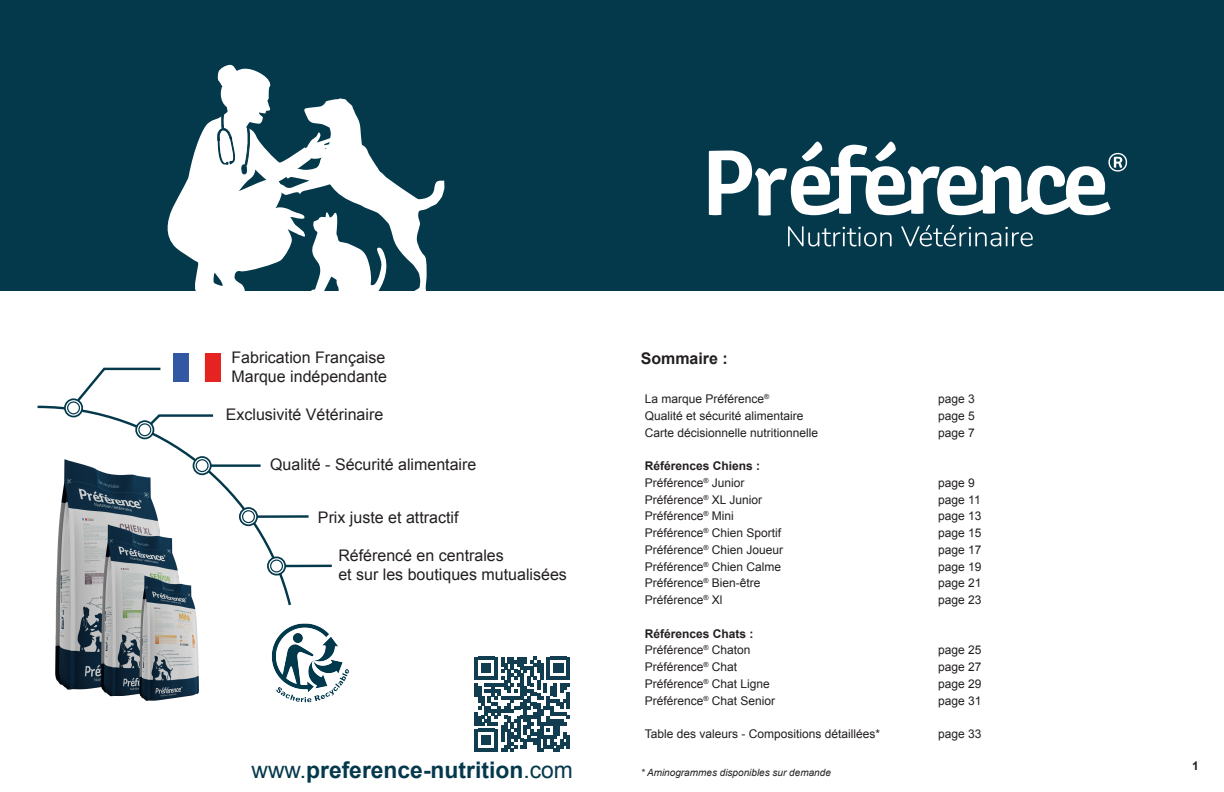
<style>
.page{position:relative;width:1224px;height:792px;background:#fff}
.page>*{position:absolute;margin:0;border:0;box-sizing:border-box;transform-origin:0 0}
.t1{font:700 22.9px "Arial";color:#04394c}
.t2{font:16px/19.2px "Arial";color:#231f20}
.t3{font:700 16px "Arial";color:#231f20}
.t4{font:12px "Arial";color:#231f20}
.t5{font:700 12px "Arial";color:#231f20}
.t6{font:italic 10px "Arial";color:#231f20}
.s1{font-weight:400}
</style>
<div class="page">
<div style="left:0;top:0;width:1224px;height:291px;background:#04394c"></div>
<svg style="left:788px;top:226px;width:104px;height:20px"></svg>
<svg style="left:901px;top:225px;width:132px;height:21px"></svg>
<svg style="left:709px;top:141px;width:418px;height:75px"></svg>
<svg style="left:167px;top:65px;width:104px;height:226px;fill:#fff"></svg>
<svg style="left:217px;top:113px;width:18px;height:52px"></svg>
<svg style="left:241px;top:124px;width:9px;height:51px"></svg>
<svg style="left:271px;top:98px;width:173px;height:193px"></svg>
<img style="left:55px;top:608px;width:144px;height:93px">
<svg style="left:77px;top:367px;width:84px;height:35px"></svg>
<hr style="left:285px;top:565px;width:47px;height:2px;background:#04394c">
<svg style="left:37px;top:405px;width:256px;height:203px"></svg>
<svg style="left:193px;top:457px;width:18px;height:17px"></svg>
<div style="left:193px;top:456px;width:19px;height:19px;border:2px solid #04394c;border-radius:50%"></div>
<svg style="left:196px;top:460px;width:12px;height:12px"></svg>
<div style="left:196px;top:459px;width:13px;height:13px;border:1px solid #04394c;border-radius:50%"></div>
<svg style="left:268px;top:557px;width:17px;height:18px"></svg>
<div style="left:267px;top:557px;width:19px;height:19px;border:2px solid #04394c;border-radius:50%"></div>
<div style="left:271px;top:560px;width:11px;height:12px;background:#fff;border-radius:50%"></div>
<div style="left:270px;top:560px;width:13px;height:13px;border:1px solid #04394c;border-radius:50%"></div>
<hr style="left:257px;top:515px;width:52px;height:3px;background:#04394c">
<svg style="left:240px;top:508px;width:17px;height:17px"></svg>
<div style="left:239px;top:507px;width:19px;height:19px;border:2px solid #04394c;border-radius:50%"></div>
<div style="left:243px;top:511px;width:11px;height:12px;background:#fff;border-radius:50%"></div>
<div style="left:242px;top:510px;width:13px;height:13px;border:1px solid #04394c;border-radius:50%"></div>
<svg style="left:136px;top:421px;width:17px;height:17px"></svg>
<div style="left:135px;top:420px;width:19px;height:19px;border:2px solid #04394c;border-radius:50%"></div>
<div style="left:139px;top:424px;width:12px;height:12px;background:#fff;border-radius:50%"></div>
<div style="left:138px;top:423px;width:13px;height:13px;border:1px solid #04394c;border-radius:50%"></div>
<svg style="left:65px;top:399px;width:17px;height:18px"></svg>
<div style="left:64px;top:398px;width:19px;height:19px;border:2px solid #04394c;border-radius:50%"></div>
<div style="left:68px;top:402px;width:11px;height:12px;background:#fff;border-radius:50%"></div>
<div style="left:67px;top:401px;width:13px;height:13px;border:1px solid #04394c;border-radius:50%"></div>
<img style="left:174px;top:354px;width:47px;height:28px">
<img style="left:261px;top:613px;width:91px;height:91px;border-radius:45px">
<svg style="left:475px;top:657px;width:95px;height:95px"></svg>
<hr style="left:566px;top:735px;width:4px;height:13px;background:#123c50">
<p class="t2" style="left:232px;top:348px;width:157px">Fabrication Française<br>Marque indépendante</p>
<p class="t2" style="left:226px;top:405px;width:159px">Exclusivité Vétérinaire</p>
<p class="t2" style="left:270px;top:455px;width:208px">Qualité - Sécurité alimentaire</p>
<p class="t2" style="left:318px;top:508px;width:142px">Prix juste et attractif</p>
<p class="t2" style="left:338px;top:546px;width:167px">Référencé en centrales</p>
<p class="t2" style="left:338px;top:565px;width:230px">et sur les boutiques mutualisées</p>
<p class="t3" style="left:641px;top:347px;width:89px">Sommaire :</p>
<p class="t4" style="left:645px;top:391px;width:126px">La marque Préférence<sup>®</sup></p>
<p class="t4" style="left:938px;top:391px;width:38px">page 3</p>
<p class="t4" style="left:645px;top:408px;width:160px">Qualité et sécurité alimentaire</p>
<p class="t4" style="left:938px;top:408px;width:38px">page 5</p>
<p class="t4" style="left:645px;top:425px;width:175px">Carte décisionnelle nutritionnelle</p>
<p class="t4" style="left:938px;top:425px;width:38px">page 7</p>
<p class="t5" style="left:645px;top:458px;width:117px">Références Chiens :</p>
<p class="t4" style="left:645px;top:475px;width:101px">Préférence<sup>®</sup> Junior</p>
<p class="t4" style="left:938px;top:475px;width:38px">page 9</p>
<p class="t4" style="left:645px;top:492px;width:119px">Préférence<sup>®</sup> XL Junior</p>
<p class="t4" style="left:938px;top:492px;width:44px">page 11</p>
<p class="t4" style="left:645px;top:508px;width:91px">Préférence<sup>®</sup> Mini</p>
<p class="t4" style="left:938px;top:508px;width:45px">page 13</p>
<p class="t4" style="left:645px;top:525px;width:138px">Préférence<sup>®</sup> Chien Sportif</p>
<p class="t4" style="left:938px;top:525px;width:45px">page 15</p>
<p class="t4" style="left:645px;top:542px;width:140px">Préférence<sup>®</sup> Chien Joueur</p>
<p class="t4" style="left:938px;top:542px;width:45px">page 17</p>
<p class="t4" style="left:645px;top:559px;width:138px">Préférence<sup>®</sup> Chien Calme</p>
<p class="t4" style="left:938px;top:559px;width:45px">page 19</p>
<p class="t4" style="left:645px;top:575px;width:117px">Préférence<sup>®</sup> Bien-être</p>
<p class="t4" style="left:938px;top:575px;width:45px">page 21</p>
<p class="t4" style="left:645px;top:592px;width:79px">Préférence<sup>®</sup> Xl</p>
<p class="t4" style="left:938px;top:592px;width:45px">page 23</p>
<p class="t5" style="left:645px;top:625px;width:110px">Références Chats :</p>
<p class="t4" style="left:645px;top:642px;width:107px">Préférence<sup>®</sup> Chaton</p>
<p class="t4" style="left:938px;top:642px;width:45px">page 25</p>
<p class="t4" style="left:645px;top:659px;width:94px">Préférence<sup>®</sup> Chat</p>
<p class="t4" style="left:938px;top:659px;width:45px">page 27</p>
<p class="t4" style="left:645px;top:676px;width:127px">Préférence<sup>®</sup> Chat Ligne</p>
<p class="t4" style="left:938px;top:676px;width:45px">page 29</p>
<p class="t4" style="left:645px;top:692px;width:132px">Préférence<sup>®</sup> Chat Senior</p>
<p class="t4" style="left:938px;top:692px;width:45px">page 31</p>
<p class="t4" style="left:645px;top:726px;width:237px">Table des valeurs - Compositions détaillées*</p>
<p class="t4" style="left:938px;top:726px;width:45px">page 33</p>
<p class="t1" style="left:252px;top:755px;width:323px"><span class="s1">www.</span>preference-nutrition<span class="s1">.com</span></p>
<p class="t6" style="left:641px;top:766px;width:192px">* Aminogrammes disponibles sur demande</p>
<p class="t5" style="left:1192px;top:758px;width:8px">1</p>
</div>
